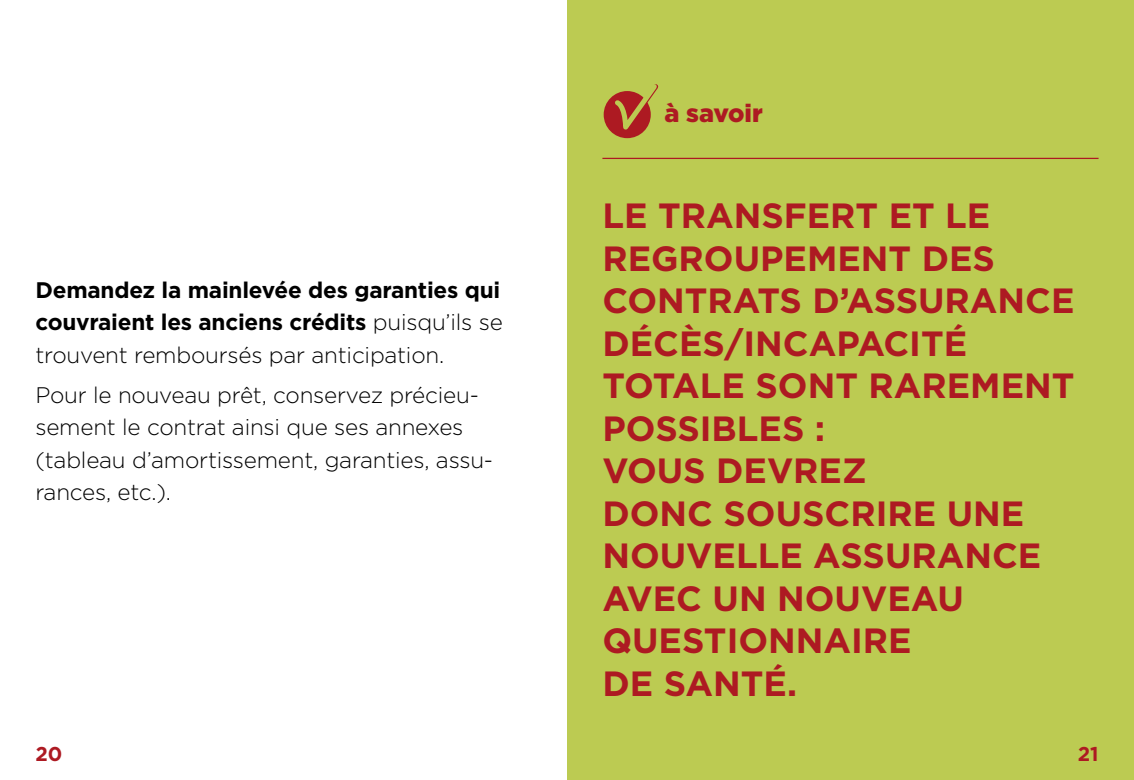
<style>
.page{position:relative;width:1134px;height:780px;background:#fff}
.page>*{position:absolute;margin:0;border:0;box-sizing:border-box;transform-origin:0 0}
.texte_majuscule_-_a{font:700 35px/42.5px "Gotham";color:#ad1a22}
.H3_-_a_savoir{font:900 25px "Gotham";color:#ad1a22}
.Texte_normal{font:300 22.5px/32.5px "Gotham";letter-spacing:-.01em;color:#000}
.Texte_normal-2{font:700 22.5px/32.5px "Gotham";letter-spacing:-.01em;color:#000;text-align:justify}
.t1{font:700 20px "Gotham";color:#ad1a22}
.s1{font-weight:300}
</style>
<div class="page">
<div style="left:567px;top:0;width:567px;height:780px;background:#bccb52"></div>
<hr style="left:602px;top:158px;width:496px;height:1px;background:#ad1a22">
<div style="left:604px;top:91px;width:47px;height:47px;background:#ad1a22;border-radius:50%"></div>
<svg style="left:612px;top:84px;width:47px;height:55px"></svg>
<p class="Texte_normal-2" style="left:35px;top:273px;width:469px">Demandez la mainlevée des garanties qui couvraient les anciens crédits <span class="s1">puisqu’ils se trouvent remboursés par anticipation.</span></p>
<p class="Texte_normal" style="left:35px;top:377px;width:459px">Pour le nouveau prêt, conservez précieu&shy;sement le contrat ainsi que ses annexes (tableau d’amortissement, garanties, assu&shy;rances, etc.).</p>
<h3 class="H3_-_a_savoir" style="left:664px;top:96px;width:100px">à savoir</h3>
<p class="texte_majuscule_-_a" style="left:602px;top:194px;width:473px">LE TRANSFERT ET LE<br>REGROUPEMENT DES<br>CONTRATS D’ASS URANCE<br>DÉCÈS/INCAPACITÉ<br>TOTALE SONT RAREMENT<br>POSSIBLES :<br>VOUS DEVREZ<br>DONC SOUSCRIRE UNE<br>NOUVELLE ASSURANCE<br>AVEC UN NOUVEAU<br>QUESTIONNAIRE<br>DE SANTÉ.</p>
<p class="t1" style="left:35px;top:740px;width:28px">20</p>
<p class="t1" style="left:1078px;top:740px;width:22px">21</p>
</div>
